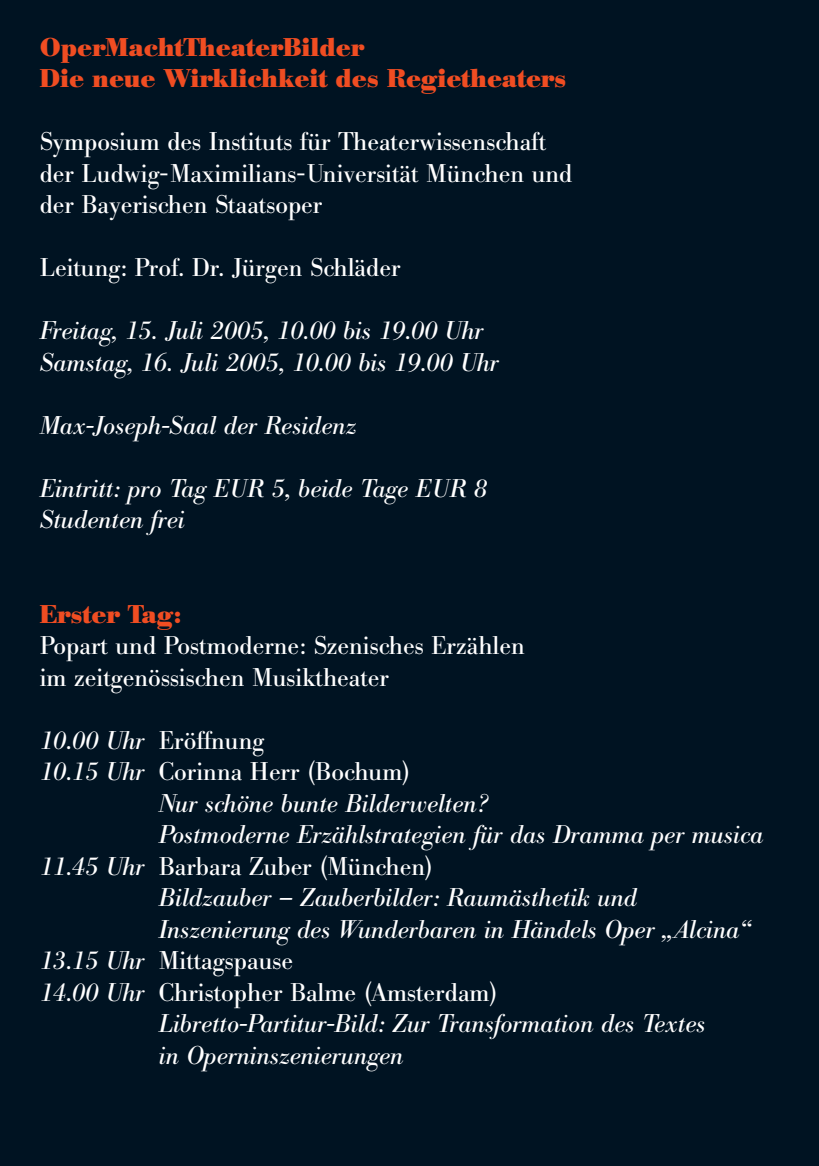
<style>
.page{position:relative;width:819px;height:1166px;background:#001322}
.page>*{position:absolute;margin:0;border:0;box-sizing:border-box;transform-origin:0 0}
.t1{font:italic 25.38px/31.5px "Bodoni BE";color:#fff}
.t2{font:25.38px/31.5px "Bodoni BE";color:#fff}
.t3{font:700 25.38px/31.5px "Bodoni BE";color:#f04d22}
.s1{font-style:italic}
</style>
<div class="page">
<p class="t3" style="left:40px;top:34px;width:528px">OperMachtTheaterBilder<br>Die neue Wirklichkeit des Regietheaters</p>
<p class="t2" style="left:40px;top:129px;width:534px">Symposium des Instituts für Theaterwissenschaft der Ludwig-Maximilians-Universität München und der Bayerischen Staatsoper</p>
<p class="t2" style="left:40px;top:255px;width:362px">Leitung: Prof. Dr. Jürgen Schläder</p>
<p class="t1" style="left:40px;top:318px;width:460px">Freitag, 15. Juli 2005, 10.00 bis 19.00 Uhr<br>Samstag, 16. Juli 2005, 10.00 bis 19.00 Uhr</p>
<p class="t1" style="left:40px;top:412px;width:318px">Max-Joseph-Saal der Residenz</p>
<p class="t1" style="left:40px;top:475px;width:449px">Eintritt: pro Tag EUR 5, beide Tage EUR 8<br>Studenten frei</p>
<p class="t3" style="left:40px;top:601px;width:143px">Erster Tag:</p>
<p class="t2" style="left:40px;top:633px;width:486px">Popart und Postmoderne: Szenisches Erzählen im zeitgenössischen Musiktheater</p>
<p class="t2" style="left:40px;top:727px;width:226px"><span class="s1">10.00 Uhr</span> Eröffnung</p>
<p class="t2" style="left:40px;top:759px;width:372px"><span class="s1">10.15 Uhr</span> Corinna Herr (Bochum)</p>
<p class="t1" style="left:159px;top:790px;width:330px">Nur schöne bunte Bilderwelten?</p>
<p class="t1" style="left:159px;top:822px;width:606px">Postmoderne Erzählstrategien für das Dramma per musica</p>
<p class="t2" style="left:40px;top:853px;width:395px"><span class="s1">11.45 Uhr</span> Barbara Zuber (München)</p>
<p class="t1" style="left:159px;top:885px;width:480px">Bildzauber – Zauberbilder: Raumästhetik und</p>
<p class="t1" style="left:159px;top:916px;width:593px">Inszenierung des Wunderbaren in Händels Oper „Alcina“</p>
<p class="t2" style="left:40px;top:948px;width:255px"><span class="s1">13.15 Uhr</span> Mittagspause</p>
<p class="t2" style="left:40px;top:979px;width:459px"><span class="s1">14.00 Uhr</span> Christopher Balme (Amsterdam)</p>
<p class="t1" style="left:159px;top:1011px;width:548px">Libretto-Partitur-Bild: Zur Transformation des Textes</p>
<p class="t1" style="left:159px;top:1042px;width:246px">in Operninszenierungen</p>
</div>
